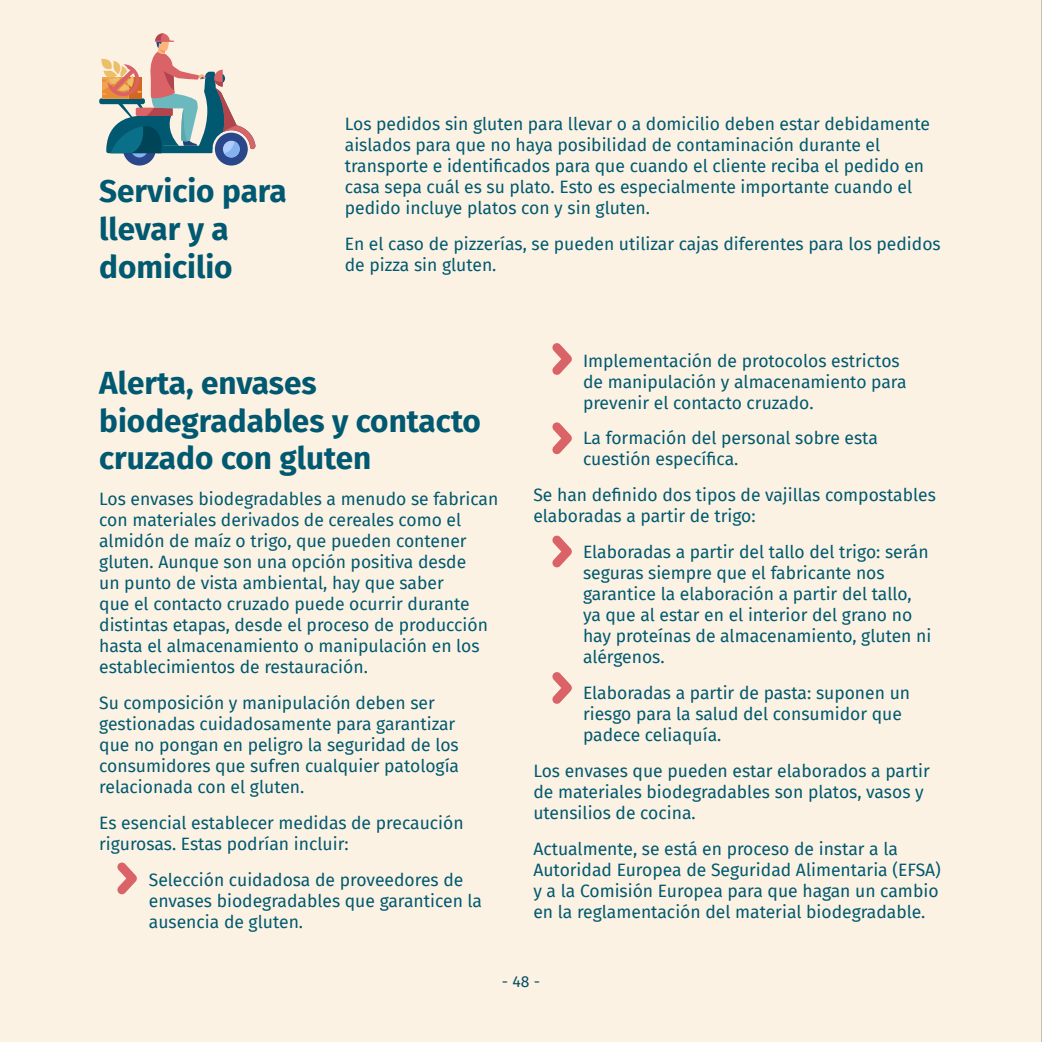
<style>
.page{position:relative;width:1042px;height:1042px;background:#fcf2e3}
.page>*{position:absolute;margin:0;border:0;box-sizing:border-box;transform-origin:0 0}
.t1{font:700 31.5px/37.8px "Fira Sans";color:#005970}
.t2{font:17.5px/21px "Fira Sans";color:#005970}
.t3{font:15.75px "Fira Sans";color:#034f65}
</style>
<div class="page">
<hr style="left:1041px;top:0;width:1px;height:1042px;background:#000">
<svg style="left:117px;top:862px;width:20px;height:33px"></svg>
<svg style="left:552px;top:343px;width:20px;height:32px"></svg>
<svg style="left:552px;top:422px;width:20px;height:33px"></svg>
<svg style="left:552px;top:535px;width:20px;height:33px"></svg>
<svg style="left:552px;top:672px;width:20px;height:32px"></svg>
<div style="left:123px;top:133px;width:33px;height:33px;background:#2b478c;border-radius:50%"></div>
<div style="left:99px;top:98px;width:46px;height:6px;background:#005970;border-radius:2px"></div>
<svg style="left:215px;top:133px;width:33px;height:33px"></svg>
<svg style="left:101px;top:33px;width:155px;height:124px"></svg>
<h1 class="t1" style="left:99px;top:170px;width:189px">Servicio para llevar y a domicilio</h1>
<p class="t2" style="left:345px;top:113px;width:587px">Los pedidos sin gluten para llevar o a domicilio deben estar debidamente aislados para que no haya posibilidad de contaminación durante el transporte e identificados para que cuando el cliente reciba el pedido en casa sepa cuál es su plato. Esto es especialmente importante cuando el pedido incluye platos con y sin gluten.</p>
<p class="t2" style="left:345px;top:233px;width:597px">En el caso de pizzerías, se pueden utilizar cajas diferentes para los pedidos de pizza sin gluten.</p>
<h1 class="t1" style="left:99px;top:362px;width:383px">Alerta, envases biodegradables y contacto cruzado con gluten</h1>
<p class="t2" style="left:99px;top:488px;width:401px">Los envases biodegradables a menudo se fabrican con materiales derivados de cereales como el almidón de maíz o trigo, que pueden contener gluten. Aunque son una opción positiva desde<br>un punto de vista ambiental, hay que saber<br>que el contacto cruzado puede ocurrir durante distintas etapas, desde el proceso de producción hasta el almacenamiento o manipulación en los establecimientos de restauración.</p>
<p class="t2" style="left:99px;top:692px;width:361px">Su composición y manipulación deben ser gestionadas cuidadosamente para garantizar que no pongan en peligro la seguridad de los consumidores que sufren cualquier patología relacionada con el gluten.</p>
<p class="t2" style="left:99px;top:812px;width:366px">Es esencial establecer medidas de precaución rigurosas. Estas podrían incluir:</p>
<p class="t2" style="left:149px;top:869px;width:335px">Selección cuidadosa de proveedores de envases biodegradables que garanticen la ausencia de gluten.</p>
<p class="t2" style="left:583px;top:349px;width:325px">Implementación de protocolos estrictos de manipulación y almacenamiento para prevenir el contacto cruzado.</p>
<p class="t2" style="left:583px;top:427px;width:296px">La formación del personal sobre esta cuestión específica.</p>
<p class="t2" style="left:533px;top:484px;width:404px">Se han definido dos tipos de vajillas compostables elaboradas a partir de trigo:</p>
<p class="t2" style="left:583px;top:541px;width:350px">Elaboradas a partir del tallo del trigo: serán seguras siempre que el fabricante nos garantice la elaboración a partir del tallo, ya que al estar en el interior del grano no hay proteínas de almacenamiento, gluten ni alérgenos.</p>
<p class="t2" style="left:583px;top:682px;width:329px">Elaboradas a partir de pasta: suponen un riesgo para la salud del consumidor que padece celiaquía.</p>
<p class="t2" style="left:533px;top:760px;width:398px">Los envases que pueden estar elaborados a partir de materiales biodegradables son platos, vasos y utensilios de cocina.</p>
<p class="t2" style="left:533px;top:838px;width:409px">Actualmente, se está en proceso de instar a la Autoridad Europea de Seguridad Alimentaria (EFSA) y a la Comisión Europea para que hagan un cambio en la reglamentación del material biodegradable.</p>
<p class="t3" style="left:502px;top:970px;width:40px">- 48 -</p>
</div>
